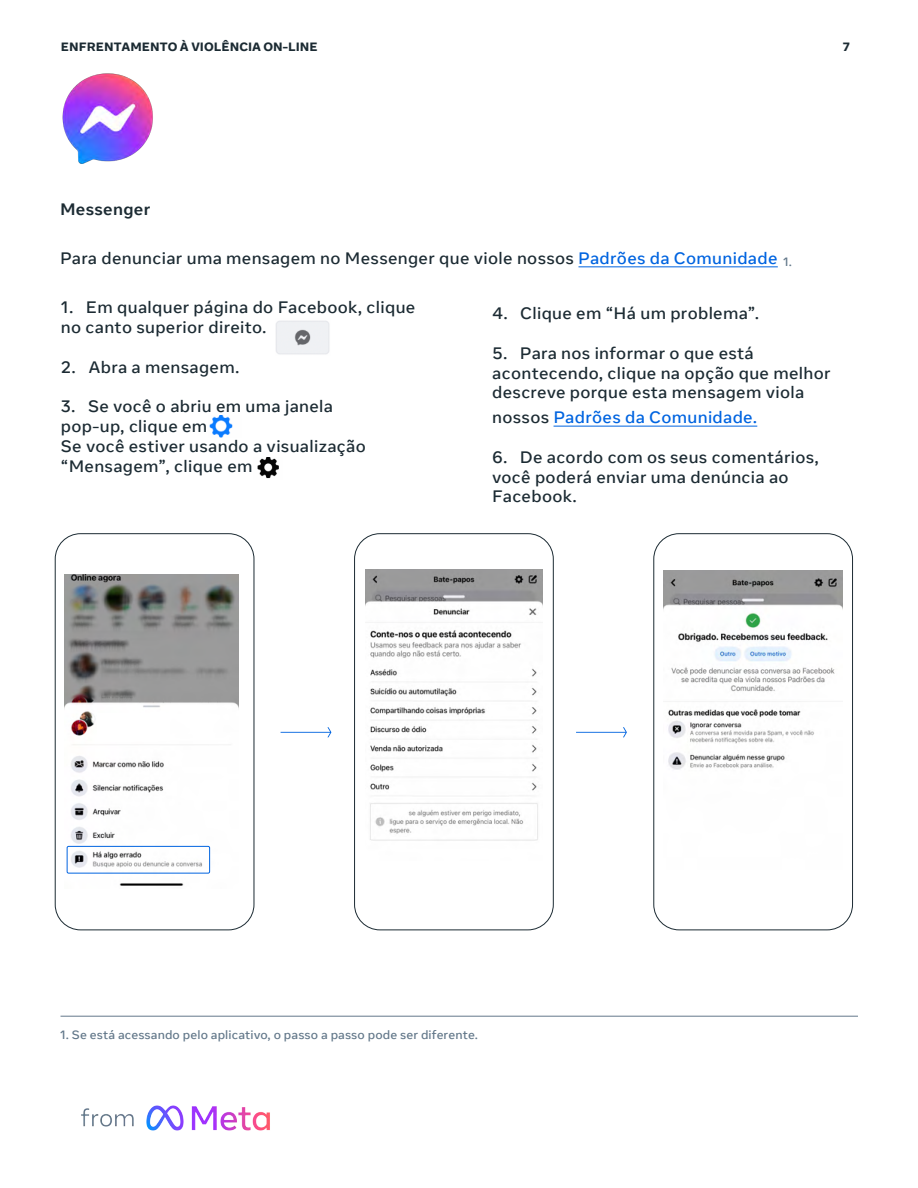
<style>
.page{position:relative;width:918px;height:1188px;background:#fff}
.page>*{position:absolute;margin:0;border:0;box-sizing:border-box;transform-origin:0 0}
.t1{font:500 16.5px/19.8px "Optimistic Text App";letter-spacing:.02em;color:#1c2b33}
.t2{font:500 16.5px "Optimistic Text App";letter-spacing:.02em;color:#0064e0}
.t3{font:700 16.5px "Optimistic Text App";letter-spacing:.02em;color:#1c2b33}
.t4{font:500 12px "Optimistic Text App";letter-spacing:.01em;color:#63788a}
.t5{font:800 12px "Optimistic Text";color:#1c2b33}
.s1{color:#0064e0}
.s2{color:#1c2b33}
</style>
<div class="page">
<img style="left:62px;top:73px;width:91px;height:91px">
<hr style="left:578px;top:266px;width:200px;height:1px;background:#0064e0">
<svg style="left:281px;top:727px;width:50px;height:10px"></svg>
<svg style="left:576px;top:727px;width:51px;height:10px"></svg>
<hr style="left:61px;top:1016px;width:797px;height:1px;background:#63788a">
<div style="left:654px;top:534px;width:199px;height:396px;border:1px solid #1c2b33;border-radius:25px"></div>
<img style="left:663px;top:570px;width:180px;height:200px">
<div style="left:55px;top:534px;width:199px;height:396px;border:1px solid #1c2b33;border-radius:25px"></div>
<img style="left:64px;top:575px;width:175px;height:311px">
<div style="left:354px;top:534px;width:199px;height:396px;border:1px solid #1c2b33;border-radius:25px"></div>
<img style="left:365px;top:570px;width:178px;height:271px">
<hr style="left:554px;top:426px;width:203px;height:1px;background:#0064e0">
<div style="left:98px;top:713px;width:72px;height:28px;background:#fff"></div>
<img style="left:257px;top:458px;width:22px;height:21px">
<div style="left:67px;top:846px;width:143px;height:28px;border:1px solid #0064e0;border-radius:2px"></div>
<img style="left:276px;top:320px;width:54px;height:35px">
<img style="left:209px;top:415px;width:24px;height:23px">
<img style="left:81px;top:1105px;width:189px;height:26px">
<p class="t5" style="left:61px;top:39px;width:258px">ENFRENTAMENTO À VIOLÊNCIA ON-LINE</p>
<p class="t5" style="left:843px;top:39px;width:9px">7</p>
<p class="t3" style="left:60px;top:198px;width:92px">Messenger</p>
<p class="t1" style="left:60px;top:249px;width:719px">Para denunciar uma mensagem no Messenger que viole nossos <span class="s1">Padrões da Comunidade</span></p>
<p class="t1" style="left:61px;top:298px;width:356px">1. Em qualquer página do Facebook, clique no canto superior direito.</p>
<p class="t1" style="left:61px;top:357px;width:180px">2. Abra a mensagem.</p>
<p class="t1" style="left:61px;top:397px;width:306px">3. Se você o abriu em uma janela pop-up, clique em<br>Se você estiver usando a visualização “Mensagem”, clique em</p>
<p class="t4" style="left:783px;top:254px;width:11px">1.</p>
<p class="t1" style="left:492px;top:304px;width:269px">4. Clique em “Há um problema”.</p>
<p class="t1" style="left:492px;top:344px;width:340px">5. Para nos informar o que está acontecendo, clique na opção que melhor descreve porque esta mensagem viola</p>
<p class="t2" style="left:492px;top:407px;width:266px"><span class="s2">nossos</span> Padrões da Comunidade.</p>
<p class="t1" style="left:492px;top:447px;width:328px">6. De acordo com os seus comentários, você poderá enviar uma denúncia ao<br>Facebook.</p>
<p class="t4" style="left:60px;top:1028px;width:419px">1. Se está acessando pelo aplicativo, o passo a passo pode ser diferente.</p>
</div>
